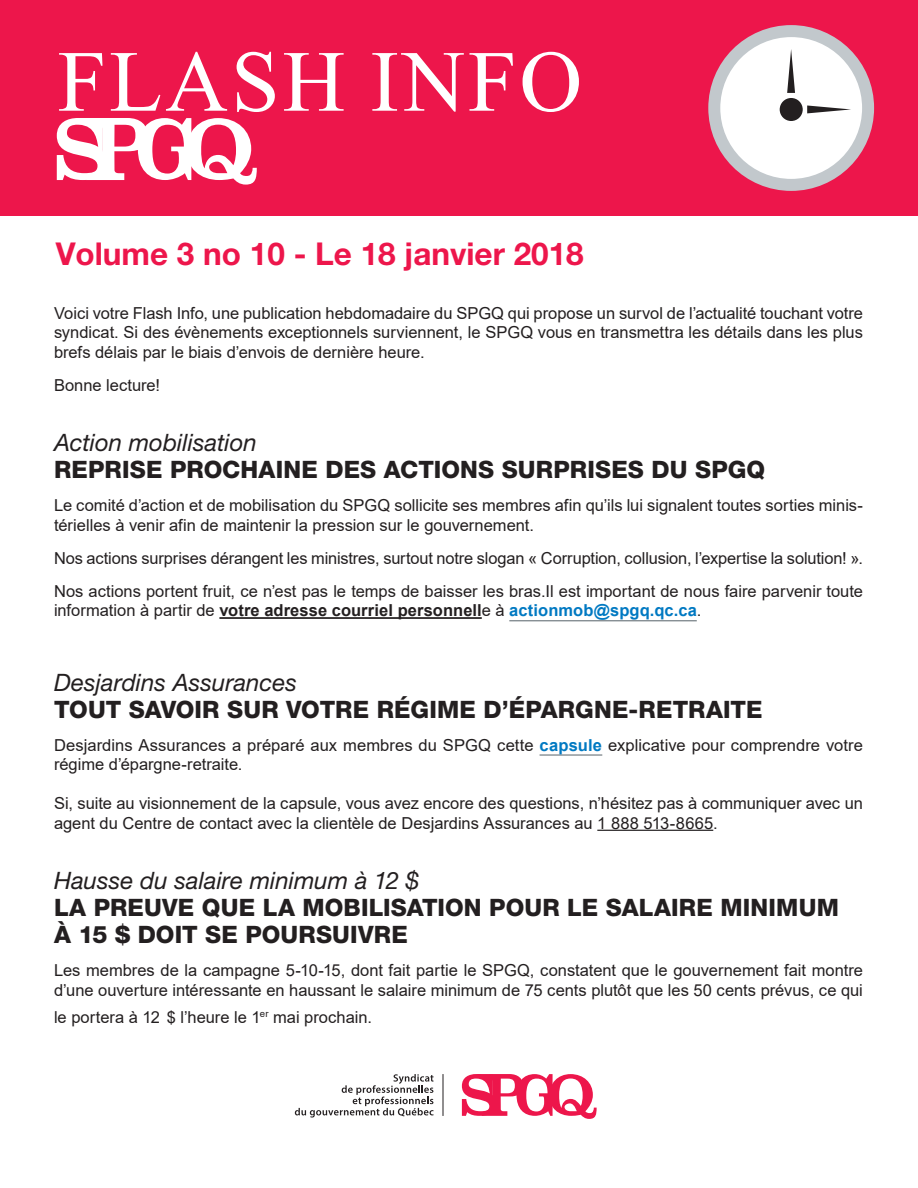
<style>
.page{position:relative;width:918px;height:1188px;background:#fff}
.page>*{position:absolute;margin:0;border:0;box-sizing:border-box;transform-origin:0 0}
.Titre___Flash_Info{font:87px "Times New Roman";letter-spacing:.035em;color:#fff}
.Titre___Volume_no{font:700 31.5px "Helvetica Neue LT Pro";color:#ed164b}
.Titre___noir{font:800 24px/27px "Helvetica Neue LT Pro";letter-spacing:.005em;color:#231f20}
.Sous_titre{font:italic 24px "Helvetica Neue LT Pro";color:#231f20}
.Texte{font:800 24px "Helvetica Neue LT Pro";letter-spacing:.005em;color:#231f20}
.Texte-2{font:16.5px/19.5px "Arial";color:#231f20}
.s1{font-weight:700}
.s2{font-weight:700;color:#0079c2}
</style>
<div class="page">
<hr style="left:219px;top:617px;width:263px;height:2px;background:#231f20">
<hr style="left:509px;top:620px;width:188px;height:1px;background:#697379">
<hr style="left:540px;top:754px;width:62px;height:2px;background:#697379">
<hr style="left:597px;top:830px;width:116px;height:1px;background:#231f20">
<div style="left:0;top:0;width:918px;height:216px;background:#ed164b"></div>
<svg style="left:57px;top:118px;width:200px;height:67px"></svg>
<div style="left:714px;top:31px;width:154px;height:154px;background:#fff;border-radius:50%"></div>
<div style="left:708px;top:25px;width:166px;height:166px;border:12px solid #c2c8cc;border-radius:50%"></div>
<svg style="left:787px;top:49px;width:8px;height:44px"></svg>
<svg style="left:807px;top:105px;width:44px;height:8px"></svg>
<div style="left:780px;top:98px;width:23px;height:23px;background:#231f20;border-radius:50%"></div>
<svg style="left:295px;top:1074px;width:139px;height:44px"></svg>
<hr style="left:443px;top:1074px;width:1px;height:42px;background:#231f20">
<svg style="left:462px;top:1074px;width:135px;height:45px"></svg>
<p class="Titre___Flash_Info" style="left:58px;top:20px;width:526px">FLASH INFO</p>
<p class="Titre___Volume_no" style="left:56px;top:234px;width:530px">Volume 3 no 10 - Le 18 janvier 2018</p>
<p class="Texte-2" style="left:54px;top:303px;width:811px;text-align:justify">Voici votre Flash Info, une publication hebdomadaire du SPGQ qui propose un survol de l’actualité touchant votre syndicat. Si des évènements exceptionnels surviennent, le SPGQ vous en transmettra les détails dans les plus brefs délais par le biais d’envois de dernière heure.</p>
<p class="Texte-2" style="left:54px;top:375px;width:108px">Bonne lecture!</p>
<p class="Sous_titre" style="left:54px;top:428px;width:204px">Action mobilisation</p>
<p class="Titre___noir" style="left:54px;top:456px;width:713px">REPRISE PROCHAINE DES ACTIONS SURPRISES DU SPGQ</p>
<p class="Texte-2" style="left:54px;top:496px;width:810px">Le comité d’action et de mobilisation du SPGQ sollicite ses membres afin qu’ils lui signalent toutes sorties minis&shy;térielles à venir afin de maintenir la pression sur le gouvernement.</p>
<p class="Texte-2" style="left:54px;top:548px;width:811px">Nos actions surprises dérangent les ministres, surtout notre slogan « Corruption, collusion, l’expertise la solution! ».</p>
<p class="Texte-2" style="left:54px;top:581px;width:810px">Nos actions portent fruit, ce n’est pas le temps de baisser les bras.Il est important de nous faire parvenir toute information à partir de <span class="s1">votre adresse courriel personnell</span>e à <span class="s2">actionmob@spgq.qc.ca</span>.</p>
<p class="Sous_titre" style="left:54px;top:668px;width:245px">Desjardins Assurances</p>
<p class="Texte" style="left:54px;top:695px;width:710px">TOUT SAVOIR SUR VOTRE RÉGIME D’ÉPARGNE-RETRAITE</p>
<p class="Texte-2" style="left:54px;top:735px;width:810px">Desjardins Assurances a préparé aux membres du SPGQ cette <span class="s2">capsule</span> explicative pour comprendre votre régime d’épargne-retraite.</p>
<p class="Texte-2" style="left:54px;top:793px;width:810px">Si, suite au visionnement de la capsule, vous avez encore des questions, n’hésitez pas à communiquer avec un agent du Centre de contact avec la clientèle de Desjardins Assurances au 1 888 513-8665.</p>
<p class="Sous_titre" style="left:54px;top:866px;width:367px">Hausse du salaire minimum à 12 $</p>
<p class="Titre___noir" style="left:54px;top:894px;width:786px">LA PREUVE QUE LA MOBILISATION POUR LE SALAIRE MINIMUM<br>À 15 $ DOIT SE POURSUIVRE</p>
<p class="Texte-2" style="left:54px;top:961px;width:811px">Les membres de la campagne 5-10-15, dont fait partie le SPGQ, constatent que le gouvernement fait montre d’une ouverture intéressante en haussant le salaire minimum de 75 cents plutôt que les 50 cents prévus, ce qui</p>
<p class="Texte-2" style="left:54px;top:1007px;width:320px">le portera à 12 $ l’heure le 1<sup>er</sup> mai prochain.</p>
</div>
